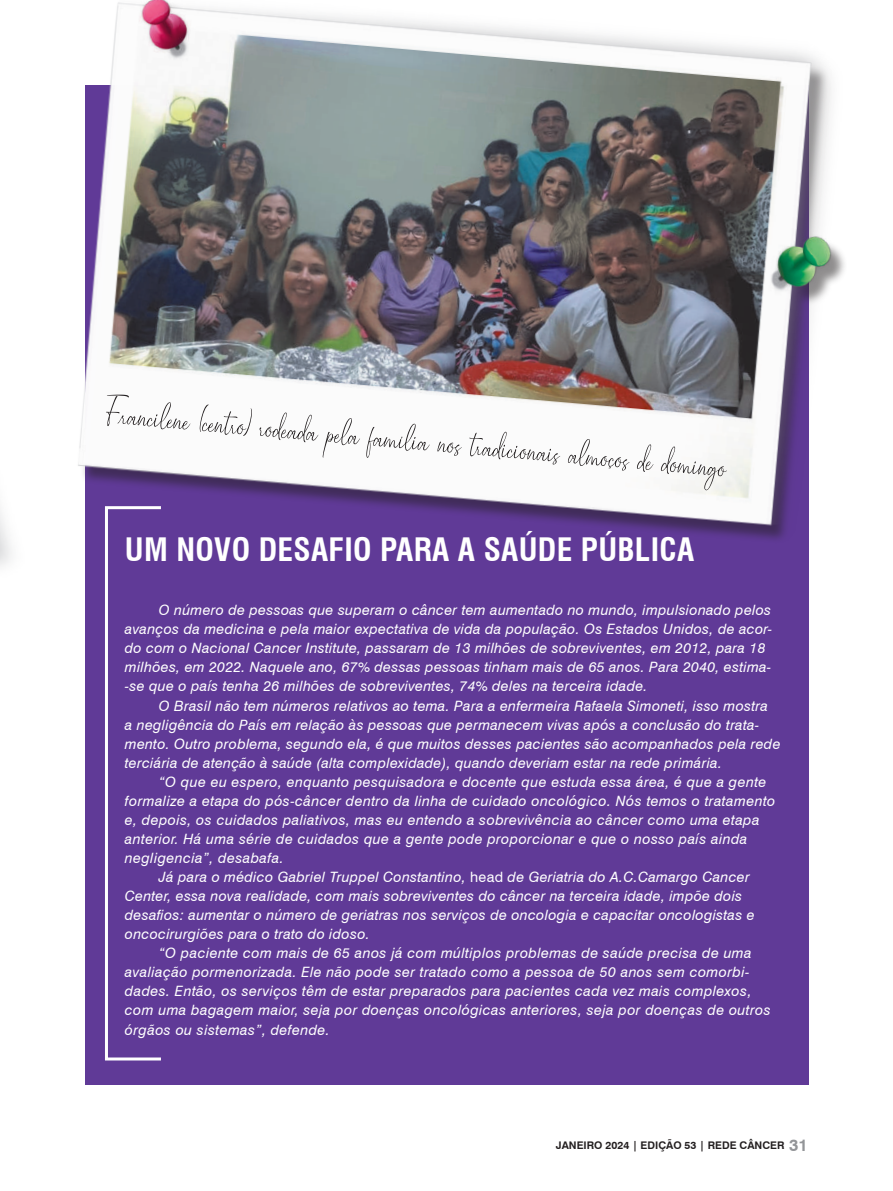
<style>
.page{position:relative;width:893px;height:1191px;background:#fff}
.page>*{position:absolute;margin:0;border:0;box-sizing:border-box;transform-origin:0 0}
.t1{font:700 condensed 31.5px "Swiss 721 BT";letter-spacing:.01em;color:#fff}
.t2{font:italic 14.25px/19px "Swiss 721 BT";letter-spacing:.02em;color:#fff}
.t3{font:700 10.5px "Swiss 721 BT";color:#231f20}
.s1{font-style:normal}
.s2{font-size:16.5px;color:#939598}
</style>
<div class="page">
<div style="left:85px;top:85px;width:723px;height:999px;background:#603a97"></div>
<div style="left:105px;top:506px;width:57px;height:554px;border:3px solid #fff"></div>
<img style="left:78px;top:0;width:767px;height:579px">
<svg style="left:106px;top:395px;width:621px;height:95px;background:#e6e4e6"></svg>
<h1 class="t1" style="left:125px;top:531px;width:569px">UM NOVO DESAFIO PARA A SAÚDE PÚBLICA</h1>
<p class="t2" style="left:125px;top:600px;width:649px;text-indent:34px">O número de pessoas que superam o câncer tem aumentado no mundo, impulsionado pelos avanços da medicina e pela maior expectativa de vida da população. Os Estados Unidos, de acor&shy;do com o Nacional Cancer Institute, passaram de 13 milhões de sobreviventes, em 2012, para 18 milhões, em 2022. Naquele ano, 67% dessas pessoas tinham mais de 65 anos. Para 2040, estima--se que o país tenha 26 milhões de sobreviventes, 74% deles na terceira idade.</p>
<p class="t2" style="left:125px;top:696px;width:657px;text-indent:34px">O Brasil não tem números relativos ao tema. Para a enfermeira Rafaela Simoneti, isso mostra<br>a negligência do País em relação às pessoas que permanecem vivas após a conclusão do trata&shy;mento. Outro problema, segundo ela, é que muitos desses pacientes são acompanhados pela rede terciária de atenção à saúde (alta complexidade), quando deveriam estar na rede primária.</p>
<p class="t2" style="left:159px;top:772px;width:609px">“O que eu espero, enquanto pesquisadora e docente que estuda essa área, é que a gente</p>
<p class="t2" style="left:125px;top:791px;width:652px">formalize a etapa do pós-câncer dentro da linha de cuidado oncológico. Nós temos o tratamento</p>
<p class="t2" style="left:125px;top:810px;width:636px">e, depois, os cuidados paliativos, mas eu entendo a sobrevivência ao câncer como uma etapa</p>
<p class="t2" style="left:125px;top:829px;width:624px">anterior. Há uma série de cuidados que a gente pode proporcionar e que o nosso país ainda</p>
<p class="t2" style="left:125px;top:848px;width:160px">negligencia”, desabafa.</p>
<p class="t2" style="left:159px;top:867px;width:592px">Já para o médico Gabriel Truppel Constantino, <span class="s1">head</span> de Geriatria do A.C.Camargo Cancer</p>
<p class="t2" style="left:125px;top:886px;width:619px">Center, essa nova realidade, com mais sobreviventes do câncer na terceira idade, impõe dois</p>
<p class="t2" style="left:125px;top:905px;width:631px">desafios: aumentar o número de geriatras nos serviços de oncologia e capacitar oncologistas e</p>
<p class="t2" style="left:125px;top:924px;width:246px">oncocirurgiões para o trato do idoso.</p>
<p class="t2" style="left:159px;top:943px;width:594px">“O paciente com mais de 65 anos já com múltiplos problemas de saúde precisa de uma</p>
<p class="t2" style="left:125px;top:962px;width:626px">avaliação pormenorizada. Ele não pode ser tratado como a pessoa de 50 anos sem comorbi-</p>
<p class="t2" style="left:125px;top:981px;width:628px">dades. Então, os serviços têm de estar preparados para pacientes cada vez mais complexos,</p>
<p class="t2" style="left:125px;top:1000px;width:647px">com uma bagagem maior, seja por doenças oncológicas anteriores, seja por doenças de outros</p>
<p class="t2" style="left:125px;top:1019px;width:206px">órgãos ou sistemas”, defende.</p>
<p class="t3" style="left:556px;top:1138px;width:253px">JANEIRO 2024 | EDIÇÃO 53 | REDE CÂNCER <span class="s2">31</span></p>
</div>
